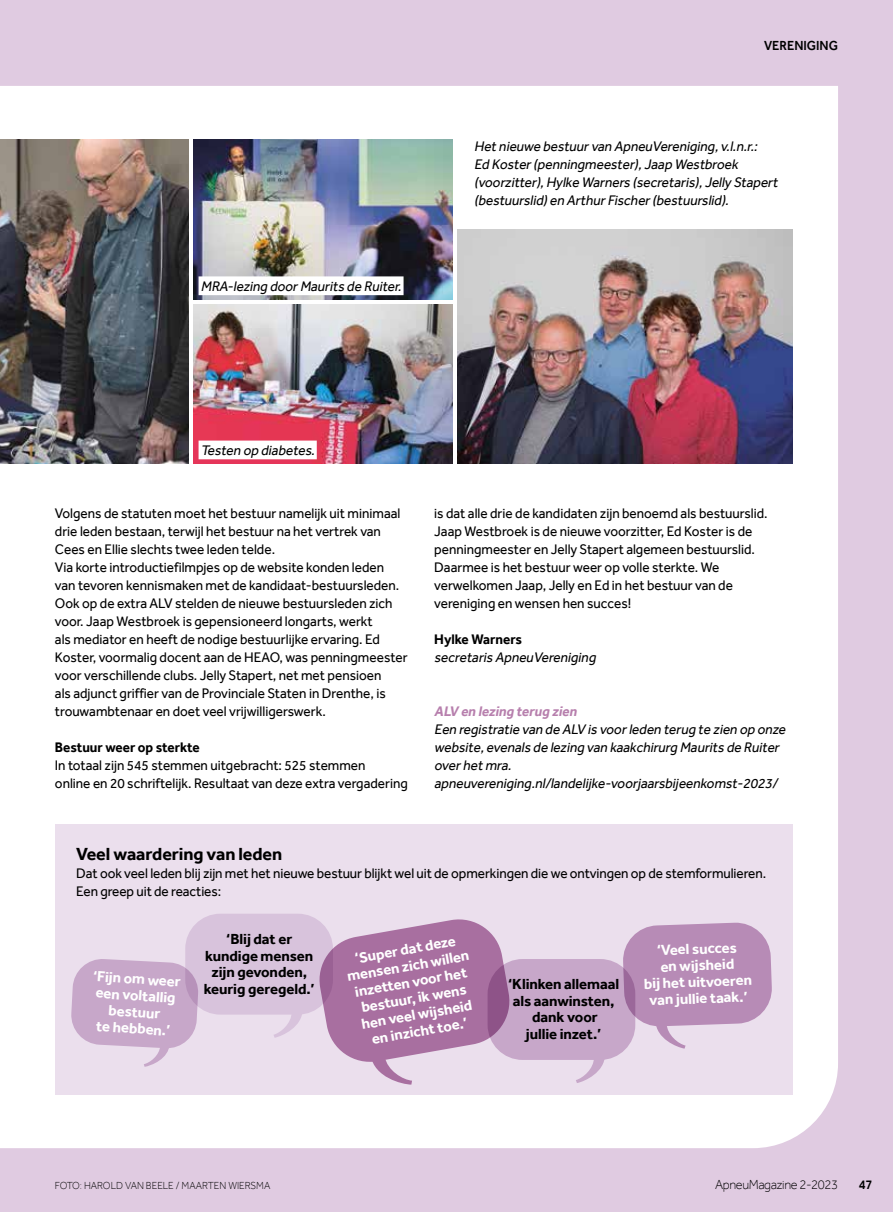
<style>
.page{position:relative;width:893px;height:1212px;background:#e0cbe1}
.page>*{position:absolute;margin:0;border:0;box-sizing:border-box;transform-origin:0 0}
.t1{font:700 18px "Effra";letter-spacing:-.005em;color:#000}
.t2{font:700 15px/16.5px "Effra";color:#fff;text-align:center}
.t3{font:700 15px/16.5px "Effra";letter-spacing:-.005em;color:#000;text-align:center}
.t4{font:14.25px/18px "Effra";color:#000;scale:.95 1}
.t5{font:italic 14.25px/18px "Effra";color:#000;scale:.95 1}
.t6{font:700 14.25px "Effra";color:#000;scale:.95 1}
.t7{font:italic 700 14.25px "Effra";color:#b77fad;scale:.95 1}
.t8{font:300 13.5px "Effra";letter-spacing:-.03em;color:#000;scale:.95 1}
.t9{font:500 13.5px "Effra";color:#000;scale:.95 1}
.t10{font:300 10.5px "Effra";color:#000;scale:.95 1}
</style>
<div class="page">
<div style="left:0;top:86px;width:838px;height:1062px;background:#fff"></div>
<div style="left:55px;top:824px;width:737px;height:270px;background:#ebdfed"></div>
<svg style="left:623px;top:922px;width:149px;height:126px"></svg>
<svg style="left:71px;top:959px;width:127px;height:108px"></svg>
<div style="left:488px;top:959px;width:147px;height:101px;background:#c7a7c9;border-radius:35px"></div>
<svg style="left:576px;top:1060px;width:28px;height:23px"></svg>
<svg style="left:317px;top:919px;width:196px;height:165px"></svg>
<div style="left:185px;top:914px;width:148px;height:100px;background:#d8c3dc;border-radius:35px"></div>
<svg style="left:273px;top:1014px;width:29px;height:24px"></svg>
<img style="left:457px;top:230px;width:335px;height:234px">
<img style="left:0;top:140px;width:189px;height:324px">
<img style="left:193px;top:140px;width:260px;height:160px">
<img style="left:193px;top:304px;width:260px;height:160px">
<div style="left:199px;top:276px;width:205px;height:19px;background:#fff"></div>
<div style="left:199px;top:441px;width:118px;height:18px;background:#fff"></div>
<div style="left:472px;top:136px;width:287px;height:19px;background:#fff"></div>
<div style="left:472px;top:190px;width:259px;height:19px;background:#fff"></div>
<p class="t9" style="left:764px;top:37px;width:79px">VERENIGING</p>
<p class="t5" style="left:201px;top:277px;width:216px">MRA-lezing doorMaurits de Ruiter.</p>
<p class="t5" style="left:474px;top:137px;width:324px">Hetnieuwe bestuurvan ApneuVereniging,v.l.n.r.:<br>Ed Koster(penningmeester),Jaap Westbroek (voorzitter),Hylke Warners (secretaris),Jelly Stapert (bestuurslid)en ArthurFischer(bestuurslid).</p>
<p class="t5" style="left:201px;top:441px;width:124px">Testen op diabetes.</p>
<p class="t4" style="left:55px;top:504px;width:373px">Volgens de statuten moet het bestuur namelijk uit minimaal drie leden bestaan, terwijl het bestuur na het vertrek van Cees en Ellie slechts twee leden telde.<br>Via korte introductiefilmpjes op de website konden leden van tevoren kennismaken met de kandidaat-bestuursleden.<br>Ook op de extra ALV stelden de nieuwe bestuursleden zich voor. Jaap Westbroek is gepensioneerd longarts, werkt<br>als mediator en heeft de nodige bestuurlijke ervaring. Ed Koster, voormalig docent aan de HEAO, was penningmeester voor verschillende clubs. Jelly Stapert, net met pensioen<br>als adjunct griffier van de Provinciale Staten in Drenthe, is trouwambtenaar en doet veel vrijwilligerswerk.</p>
<p class="t6" style="left:55px;top:738px;width:154px">Bestuur weer op sterkte</p>
<p class="t4" style="left:55px;top:756px;width:373px">In totaal zijn 545 stemmen uitgebracht: 525 stemmen<br>online en 20 schriftelijk. Resultaat van deze extra vergadering</p>
<p class="t4" style="left:434px;top:504px;width:352px">is dat alle drie de kandidaten zijn benoemd als bestuurslid.<br>Jaap Westbroek is de nieuwe voorzitter, Ed Koster is de penningmeester en Jelly Stapert algemeen bestuurslid.<br>Daarmee is het bestuur weer op volle sterkte. We verwelkomen Jaap, Jelly en Ed in het bestuur van de vereniging en wensen hen succes!</p>
<p class="t6" style="left:434px;top:630px;width:94px">Hylke Warners</p>
<p class="t5" style="left:434px;top:648px;width:175px">secretaris ApneuVereniging</p>
<p class="t7" style="left:434px;top:702px;width:155px">ALV en lezing terug zien</p>
<p class="t5" style="left:434px;top:720px;width:374px">Een registratie van de ALV is voorleden terug te zien op onze website,evenals de lezing van kaakchirurg Maurits de Ruiter overhetmra. apneuvereniging.nl/landelijke-voorjaarsbijeenkomst-2023/</p>
<p class="t1" style="left:76px;top:843px;width:208px">Veel waardering van leden</p>
<p class="t4" style="left:76px;top:864px;width:728px">Dat ook veel leden blij zijn met het nieuwe bestuur blijkt wel uit de opmerkingen die we ontvingen op de stemformulieren.<br>Een greep uit de reacties:</p>
<p class="t2" style="left:343px;top:952px;width:125px;rotate:-10deg">‘Super dat deze mensen zich willen inzetten voor het bestuur, ik wens hen veel wijsheid en inzicht toe.’</p>
<p class="t3" style="left:204px;top:930px;width:113px">‘Blij dat er kundige mensen zijn gevonden, keurig geregeld.’</p>
<p class="t2" style="left:643px;top:942px;width:110px;rotate:-2deg">‘Veel succes<br>en wijsheid<br>bij het uitvoeren van jullie taak.’</p>
<p class="t2" style="left:94px;top:967px;width:89px;rotate:4deg">‘Fijn om weer een voltallig bestuur<br>te hebben.’</p>
<p class="t3" style="left:508px;top:976px;width:112px">‘Klinken allemaal als aanwinsten, dank voor<br>jullie inzet.’</p>
<p class="t10" style="left:55px;top:1179px;width:228px">FOTO: HAROLD VAN BEELE / MAARTEN WIERSMA</p>
<p class="t8" style="left:715px;top:1176px;width:131px">ApneuMagazine 2-2023</p>
<p class="t9" style="left:859px;top:1176px;width:16px">47</p>
</div>
